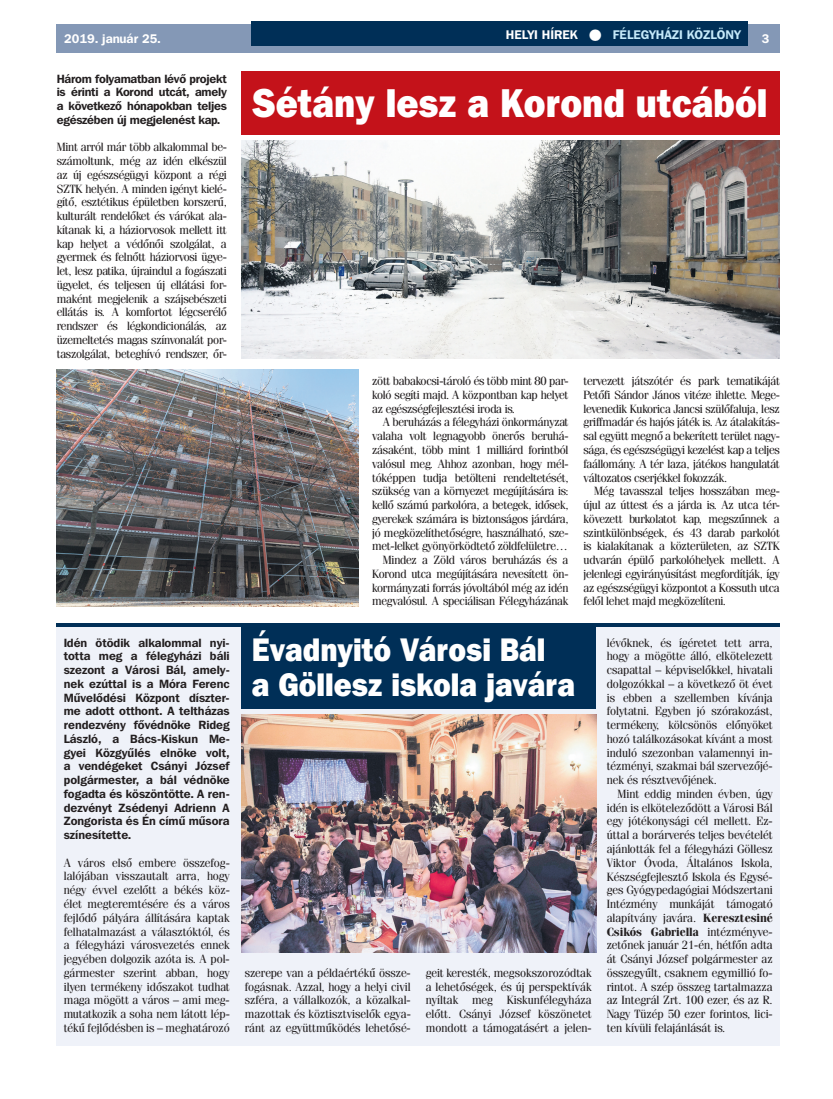
<style>
.page{position:relative;width:833px;height:1099px;background:#fff}
.page>*{position:absolute;margin:0;border:0;box-sizing:border-box;transform-origin:0 0}
.t1{font:40px "Franklin Gothic Hv PFL";color:#fff;scale:.9 1}
.t2{font:32.5px/35px "Franklin Gothic Hv PFL";color:#fff;scale:.9 1}
.t3{font:700 12.5px "Franklin Gothic PFL";color:#c6eafa}
.t4{font:700 12.5px "Franklin Gothic PFL";color:#fff}
.t5{font:11.88px/13.8px "Fenice PFL";letter-spacing:-.02em;color:#231f20;text-align:justify}
.t6{font:700 11.88px/13.8px "Franklin Gothic PFL";letter-spacing:-.01em;color:#231f20;text-align:justify}
.s1{color:#fff}
.s2{font-weight:700}
</style>
<div class="page">
<div style="left:57px;top:25px;width:723px;height:28px;background:#8498b6"></div>
<div style="left:252px;top:21px;width:496px;height:25px;background:#002f57"></div>
<img style="left:242px;top:140px;width:538px;height:218px">
<div style="left:57px;top:626px;width:723px;height:419px;background:#eff2f9"></div>
<div style="left:241px;top:626px;width:354px;height:82px;background:#002f57"></div>
<img style="left:242px;top:714px;width:354px;height:238px">
<hr style="left:57px;top:623px;width:723px;height:3px;background:#002f57">
<div style="left:241px;top:71px;width:539px;height:64px;background:#c4121a"></div>
<img style="left:56px;top:370px;width:302px;height:236px">
<p class="t4" style="left:64px;top:31px;width:98px">2019. január 25.</p>
<p class="t3" style="left:506px;top:26px;width:236px"><span class="s1">HELYI HÍREK</span> <span class="s1">●</span> FÉLEGYHÁZI KÖZLÖNY</p>
<p class="t4" style="left:762px;top:31px;width:9px">3</p>
<p class="t6" style="left:57px;top:71px;width:172px">Három folyamatban lévő projekt is érinti a Korond utcát, amely a következő hónapokban teljes egészében új megjelenést kap.</p>
<p class="t5" style="left:57px;top:140px;width:172px">Mint arról már több alkalommal be&shy;számoltunk, még az idén elkészül az új egészségügyi központ a régi SZTK helyén. A minden igényt kielé&shy;gítő, esztétikus épületben korszerű, kulturált rendelőket és várókat ala&shy;kítanak ki, a háziorvosok mellett itt kap helyet a védőnői szolgálat, a gyermek és felnőtt háziorvosi ügye&shy;let, lesz patika, újraindul a fogászati ügyelet, és teljesen új ellátási for&shy;maként megjelenik a szájsebészeti ellátás is. A komfortot légcserélő rendszer és légkondicionálás, az üzemeltetés magas színvonalát por&shy;taszolgálat, beteghívó rendszer, őr-</p>
<h1 class="t1" style="left:252px;top:77px;width:574px">Sétány lesz a Korond utcából</h1>
<p class="t6" style="left:64px;top:635px;width:167px">Idén ötödik alkalommal nyi&shy;totta meg a félegyházi báli szezont a Városi Bál, amely&shy;nek ezúttal is a Móra Ferenc Művelődési Központ díszter&shy;me adott otthont. A teltházas rendezvény fővédnöke Rideg László, a Bács-Kiskun Me&shy;gyei Közgyűlés elnöke volt, a vendégeket Csányi József polgármester, a bál védnöke fogadta és köszöntötte. A ren&shy;dezvényt Zsédenyi Adrienn A Zongorista és Én című műsora színesítette.</p>
<p class="t5" style="left:64px;top:855px;width:167px">A város első embere összefog&shy;lalójában visszautalt arra, hogy négy évvel ezelőtt a békés köz&shy;élet megteremtésére és a város fejlődő pályára állítására kaptak felhatalmazást a választóktól, és a félegyházi városvezetés ennek jegyében dolgozik azóta is. A pol&shy;gármester szerint abban, hogy ilyen termékeny időszakot tudhat maga mögött a város – ami meg&shy;mutatkozik a soha nem látott lép&shy;tékű fejlődésben is – meghatározó</p>
<p class="t5" style="left:372px;top:374px;width:198px">zött babakocsi-tároló és több mint 80 par&shy;koló segíti majd. A központban kap helyet az egészségfejlesztési iroda is.</p>
<p class="t5" style="left:372px;top:415px;width:198px;text-align:right">A beruházás a félegyházi önkormányzat valaha volt legnagyobb önerős beruhá&shy;zásaként, több mint 1 milliárd forintból valósul meg. Ahhoz azonban, hogy mél&shy;tóképpen tudja betölteni rendeltetését, szükség van a környezet megújítására is: kellő számú parkolóra, a betegek, idősek, gyerekek számára is biztonságos járdára, jó megközelíthetőségre, használható, sze&shy;met-lelket gyönyörködtető zöldfelületre… Mindez a Zöld város beruházás és a Korond utca megújítására nevesített ön&shy;kormányzati forrás jóvoltából még az idén megvalósul. A speciálisan Félegyházának</p>
<p class="t5" style="left:583px;top:374px;width:198px">tervezett játszótér és park tematikáját Petőfi Sándor János vitéze ihlette. Mege&shy;levenedik Kukorica Jancsi szülőfaluja, lesz griffmadár és hajós játék is. Az átalakítás&shy;sal együtt megnő a bekerített terület nagy&shy;sága, és egészségügyi kezelést kap a teljes faállomány. A tér laza, játékos hangulatát változatos cserjékkel fokozzák.</p>
<p class="t5" style="left:583px;top:484px;width:198px;text-indent:11px">Még tavasszal teljes hosszában meg&shy;újul az úttest és a járda is. Az utca tér&shy;kövezett burkolatot kap, megszűnnek a szintkülönbségek, és 43 darab parkolót is kialakítanak a közterületen, az SZTK udvarán épülő parkolóhelyek mellett. A jelenlegi egyirányúsítást megfordítják, így az egészségügyi központot a Kossuth utca felől lehet majd megközelíteni.</p>
<h2 class="t2" style="left:252px;top:631px;width:360px">Évadnyitó Városi Bál<br>a Göllesz iskola javára</h2>
<p class="t5" style="left:245px;top:965px;width:167px">szerepe van a példaértékű össze&shy;fogásnak. Azzal, hogy a helyi civil szféra, a vállalkozók, a közalkal&shy;mazottak és köztisztviselők egya&shy;ránt az együttműködés lehetősé-</p>
<p class="t5" style="left:426px;top:965px;width:167px">geit keresték, megsokszorozódtak a lehetőségek, és új perspektívák nyíltak meg Kiskunfélegyháza előtt. Csányi József köszönetet mondott a támogatásért a jelen-</p>
<p class="t5" style="left:607px;top:635px;width:167px">lévőknek, és ígéretet tett arra, hogy a mögötte álló, elkötelezett csapattal – képviselőkkel, hivatali dolgozókkal – a következő öt évet is ebben a szellemben kívánja folytatni. Egyben jó szórakozást, termékeny, kölcsönös előnyöket hozó találkozásokat kívánt a most induló szezonban valamennyi in&shy;tézményi, szakmai bál szervezőjé&shy;nek és résztvevőjének.</p>
<p class="t5" style="left:607px;top:786px;width:167px;text-indent:11px">Mint eddig minden évben, úgy idén is elköteleződött a Városi Bál egy jótékonysági cél mellett. Ez&shy;úttal a borárverés teljes bevételét ajánlották fel a félegyházi Göllesz Viktor Óvoda, Általános Iskola, Készségfejlesztő Iskola és Egysé&shy;ges Gyógypedagógiai Módszertani Intézmény munkáját támogató alapítvány javára. <span class="s2">Keresztesiné Csikós Gabriella</span> intézményve&shy;zetőnek január 21-én, hétfőn adta át Csányi József polgármester az összegyűlt, csaknem egymillió fo&shy;rintot. A szép összeg tartalmazza az Integrál Zrt. 100 ezer, és az R.<br>Nagy Tüzép 50 ezer forintos, lici&shy;ten kívüli felajánlását is.</p>
</div>
